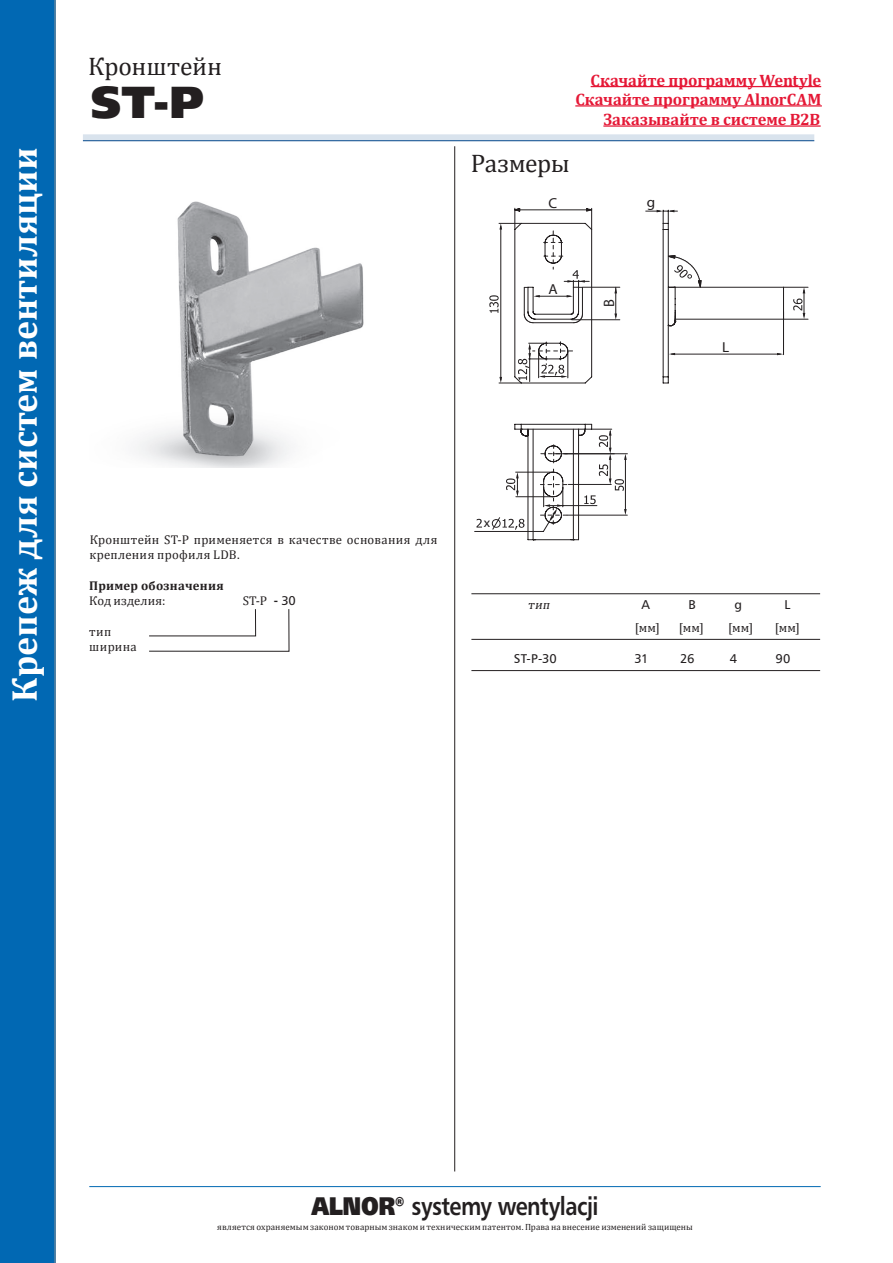
<style>
.page{position:relative;width:893px;height:1263px;background:#fff}
.page>*{position:absolute;margin:0;border:0;box-sizing:border-box;transform-origin:0 0}
.dzial_-_symbol_p{font:900 45px "Humanist 777 TL";color:#231f20}
.t1{font:700 36px "Cambria";color:#fff}
.t2{font:700 25.5px "Humanist 777 TL";letter-spacing:-.025em;color:#231f20;scale:.85 1}
.dzial{font:25.5px "Cambria";letter-spacing:-.005em;color:#231f20}
.tekst_pod_kreska{font:25.5px "Cambria";letter-spacing:-.02em;color:#231f20}
.t3{font:700 16.5px/19.8px "Cambria";letter-spacing:.005em;color:#e51836;text-align:right}
.t4{font:15.15px "Myriad Pro";color:#231f20;scale:.96 1}
.t5{font:14.55px "Myriad Pro";color:#231f20;scale:1.04 1}
.t6{font:13.2px "Myriad Pro";color:#231f20;scale:1.04 1}
.tekst_8_5pt{font:12.75px/15.3px "Cambria";letter-spacing:.02em;color:#231f20}
.tekst_8_5pt-2{font:700 12.75px "Cambria";letter-spacing:.02em;color:#231f20}
.tabelka_-_6_kolumn{font:12.75px "Cambria";letter-spacing:.01em;color:#231f20}
._4_kolumny{font:12.75px "Humnst 777 EU Normal";letter-spacing:-.005em;color:#231f20}
.tabelka_-_6_kolumn-2{font:12.75px "Humanist 777 TL";color:#231f20}
.tabelka_-_6_kolumn-3{font:italic 12.75px "Cambria";color:#231f20}
.t7{font:9px "Cambria";letter-spacing:.005em;color:#231f20}
.s1{font-family:"Humanist 777 TL";font-weight:700}
.s2{font-family:"Humanist 777 TL"}
.s3{font-weight:900}
</style>
<div class="page">
<hr style="left:89px;top:1186px;width:732px;height:1px;background:#0168b3">
<hr style="left:454px;top:146px;width:1px;height:1025px;background:#231f20">
<div style="left:0;top:0;width:55px;height:1263px;background:#0168b3"></div>
<div style="left:83px;top:134px;width:731px;height:6px;background:#d9e3ed"></div>
<hr style="left:83px;top:140px;width:731px;height:1px;background:#00458a">
<hr style="left:591px;top:86px;width:230px;height:1px;background:#e51836">
<hr style="left:575px;top:105px;width:247px;height:2px;background:#e51836">
<hr style="left:603px;top:125px;width:218px;height:2px;background:#e51836">
<img style="left:136px;top:201px;width:228px;height:267px">
<hr style="left:675px;top:287px;width:108px;height:1px;background:#231f20">
<hr style="left:675px;top:319px;width:108px;height:1px;background:#231f20">
<svg style="left:783px;top:287px;width:25px;height:33px"></svg>
<hr style="left:783px;top:312px;width:1px;height:43px;background:#231f20">
<hr style="left:671px;top:354px;width:109px;height:1px;background:#231f20">
<svg style="left:474px;top:208px;width:227px;height:333px"></svg>
<hr style="left:471px;top:670px;width:349px;height:1px;background:#231f20">
<hr style="left:471px;top:593px;width:349px;height:1px;background:#231f20">
<hr style="left:471px;top:639px;width:349px;height:1px;background:#231f20">
<svg style="left:149px;top:609px;width:140px;height:43px"></svg>
<h2 class="t1" style="left:3px;top:702px;width:556px;rotate:-90deg">Крепеж для систем вентиляции</h2>
<p class="dzial" style="left:88px;top:51px;width:135px">Кронштейн</p>
<p class="dzial_-_symbol_p" style="left:90px;top:71px;width:116px">ST-P</p>
<h3 class="t3" style="left:575px;top:70px;width:248px">Скачайте программу Wentyle<br>Скачайте программу AlnorCAM<br>Заказывайте в системе B2B</h3>
<p class="tekst_pod_kreska" style="left:471px;top:148px;width:100px">Размеры</p>
<p class="t5" style="left:548px;top:194px;width:10px">C</p>
<p class="t5" style="left:548px;top:280px;width:10px">A</p>
<p class="t5" style="left:647px;top:193px;width:10px">g</p>
<p class="t4" style="left:600px;top:307px;width:10px;rotate:-90deg">B</p>
<p class="t5" style="left:722px;top:338px;width:8px">L</p>
<p class="tekst_8_5pt" style="left:89px;top:532px;width:350px">Кронштейн ST-P применяется в качестве основания для крепления профиля LDB.</p>
<p class="tekst_8_5pt-2" style="left:89px;top:578px;width:136px">Пример обозначения</p>
<p class="tekst_8_5pt" style="left:89px;top:593px;width:78px">Код изделия:</p>
<p class="tekst_8_5pt" style="left:243px;top:593px;width:54px">ST-P <span class="s1">-</span> <span class="s2">30</span></p>
<p class="tekst_8_5pt" style="left:89px;top:624px;width:23px">тип</p>
<p class="tekst_8_5pt" style="left:89px;top:639px;width:49px">ширина</p>
<p class="t6" style="left:484px;top:514px;width:8px">x</p>
<p class="tabelka_-_6_kolumn-3" style="left:528px;top:597px;width:34px">тип</p>
<p class="tabelka_-_6_kolumn-2" style="left:641px;top:596px;width:10px">A</p>
<p class="tabelka_-_6_kolumn-2" style="left:688px;top:596px;width:9px">B</p>
<p class="tabelka_-_6_kolumn-2" style="left:734px;top:596px;width:9px">g</p>
<p class="tabelka_-_6_kolumn-2" style="left:784px;top:596px;width:7px">L</p>
<p class="tabelka_-_6_kolumn" style="left:635px;top:620px;width:27px">[мм]</p>
<p class="tabelka_-_6_kolumn" style="left:679px;top:620px;width:27px">[мм]</p>
<p class="tabelka_-_6_kolumn" style="left:728px;top:620px;width:27px">[мм]</p>
<p class="tabelka_-_6_kolumn" style="left:775px;top:620px;width:27px">[мм]</p>
<p class="_4_kolumny" style="left:514px;top:651px;width:45px">ST-P-30</p>
<p class="_4_kolumny" style="left:634px;top:651px;width:16px">31</p>
<p class="_4_kolumny" style="left:680px;top:651px;width:16px">26</p>
<p class="_4_kolumny" style="left:730px;top:651px;width:9px">4</p>
<p class="_4_kolumny" style="left:776px;top:651px;width:16px">90</p>
<h3 class="t2" style="left:311px;top:1190px;width:339px"><span class="s3">ALNOR®</span> systemy wentylacji</h3>
<p class="t7" style="left:217px;top:1222px;width:477px">является охраняемым законом товарным знаком и техническим патентом. Права на внесение изменений защищены</p>
</div>
